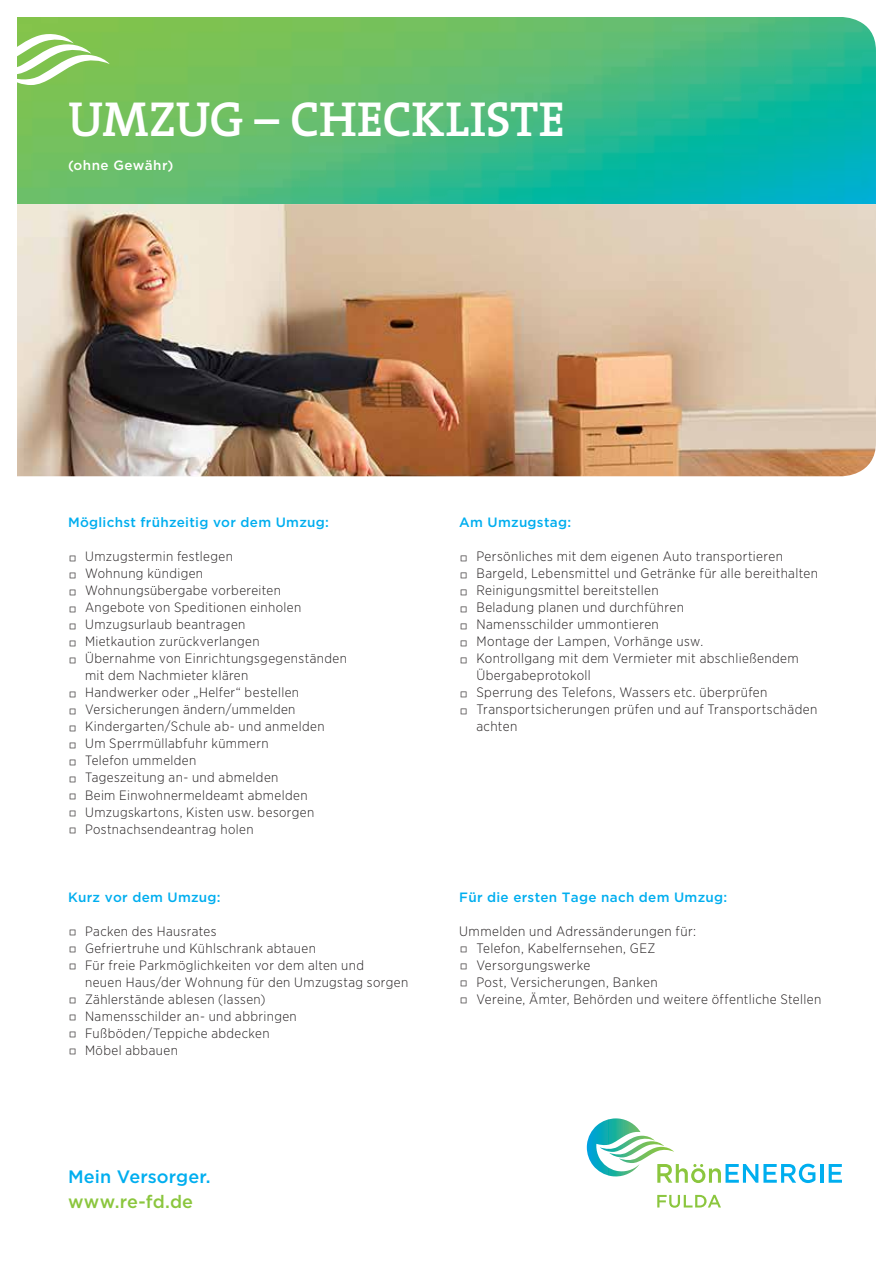
<style>
.page{position:relative;width:893px;height:1263px;background:#fff}
.page>*{position:absolute;margin:0;border:0;box-sizing:border-box;transform-origin:0 0}
.t1{font:600 49.5px "The Serif";letter-spacing:-.005em;color:#fff}
.t2{font:500 18px "Gotham";letter-spacing:.005em;color:#00aeef}
.t3{font:500 18px "Gotham";letter-spacing:.005em;color:#8bc63e}
.t4{font:300 13.65px/17px "Gotham Narrow";letter-spacing:.03em;color:#231f20}
.t5{font:300 13.5px/17px "Gotham Narrow";letter-spacing:.03em;color:#231f20}
.t6{font:500 13.5px "Gotham";letter-spacing:.02em;color:#00aeef}
.t7{font:500 13.5px "Gotham";letter-spacing:.035em;color:#fff}
</style>
<div class="page">
<img style="left:17px;top:17px;width:859px;height:459px">
<svg style="left:17px;top:34px;width:93px;height:51px"></svg>
<hr style="left:820px;top:1164px;width:3px;height:19px;background:#00aeef">
<svg style="left:829px;top:1164px;width:13px;height:19px"></svg>
<svg style="left:657px;top:1195px;width:64px;height:13px"></svg>
<svg style="left:587px;top:1118px;width:228px;height:65px"></svg>
<h1 class="t1" style="left:68px;top:88px;width:499px">UMZUG – CHECKLISTE</h1>
<p class="t7" style="left:68px;top:156px;width:107px">(ohne Gewähr)</p>
<p class="t6" style="left:68px;top:514px;width:262px">Möglichst frühzeitig vor dem Umzug:</p>
<p class="t6" style="left:459px;top:514px;width:113px">Am Umzugstag:</p>
<p class="t5" style="left:85px;top:548px;width:263px">Umzugstermin festlegen<br>Wohnung kündigen<br>Wohnungsübergabe vorbereiten<br>Angebote von Speditionen einholen<br>Umzugsurlaub beantragen<br>Mietkaution zurückverlangen<br>Übernahme von Einrichtungsgegenständen mit dem Nachmieter klären<br>Handwerker oder „Helfer“ bestellen<br>Versicherungen ändern/ummelden<br>Kindergarten/Schule ab- und anmelden<br>Um Sperrmüllabfuhr kümmern<br>Telefon ummelden<br>Tageszeitung an- und abmelden<br>Beim Einwohnermeldeamt abmelden<br>Umzugskartons, Kisten usw. besorgen<br>Postnachsendeantrag holen</p>
<p class="t4" style="left:476px;top:548px;width:343px">Persönliches mit dem eigenen Auto transportieren Bargeld, Lebensmittel und Getränke für alle bereithalten Reinigungsmittel bereitstellen<br>Beladung planen und durchführen<br>Namensschilder ummontieren<br>Montage der Lampen, Vorhänge usw.<br>Kontrollgang mit dem Vermieter mit abschließendem Übergabeprotokoll<br>Sperrung des Telefons, Wassers etc. überprüfen Transportsicherungen prüfen und auf Transportschäden achten</p>
<p class="t6" style="left:68px;top:888px;width:154px">Kurz vor dem Umzug:</p>
<p class="t6" style="left:459px;top:888px;width:270px">Für die ersten Tage nach dem Umzug:</p>
<p class="t5" style="left:85px;top:922px;width:325px">Packen des Hausrates<br>Gefriertruhe und Kühlschrank abtauen<br>Für freie Parkmöglichkeiten vor dem alten und<br>neuen Haus/der Wohnung für den Umzugstag sorgen Zählerstände ablesen (lassen)<br>Namensschilder an- und abbringen Fußböden/Teppiche abdecken<br>Möbel abbauen</p>
<h2 class="t2" style="left:68px;top:1164px;width:144px">Mein Versorger.</h2>
<h2 class="t3" style="left:68px;top:1189px;width:127px">www.re-fd.de</h2>
<p class="t4" style="left:476px;top:922px;width:346px;text-indent:-17px">Ummelden und Adressänderungen für:<br>Telefon, Kabelfernsehen, GEZ<br>Versorgungswerke<br>Post, Versicherungen, Banken<br>Vereine, Ämter, Behörden und weitere öffentliche Stellen</p>
</div>
